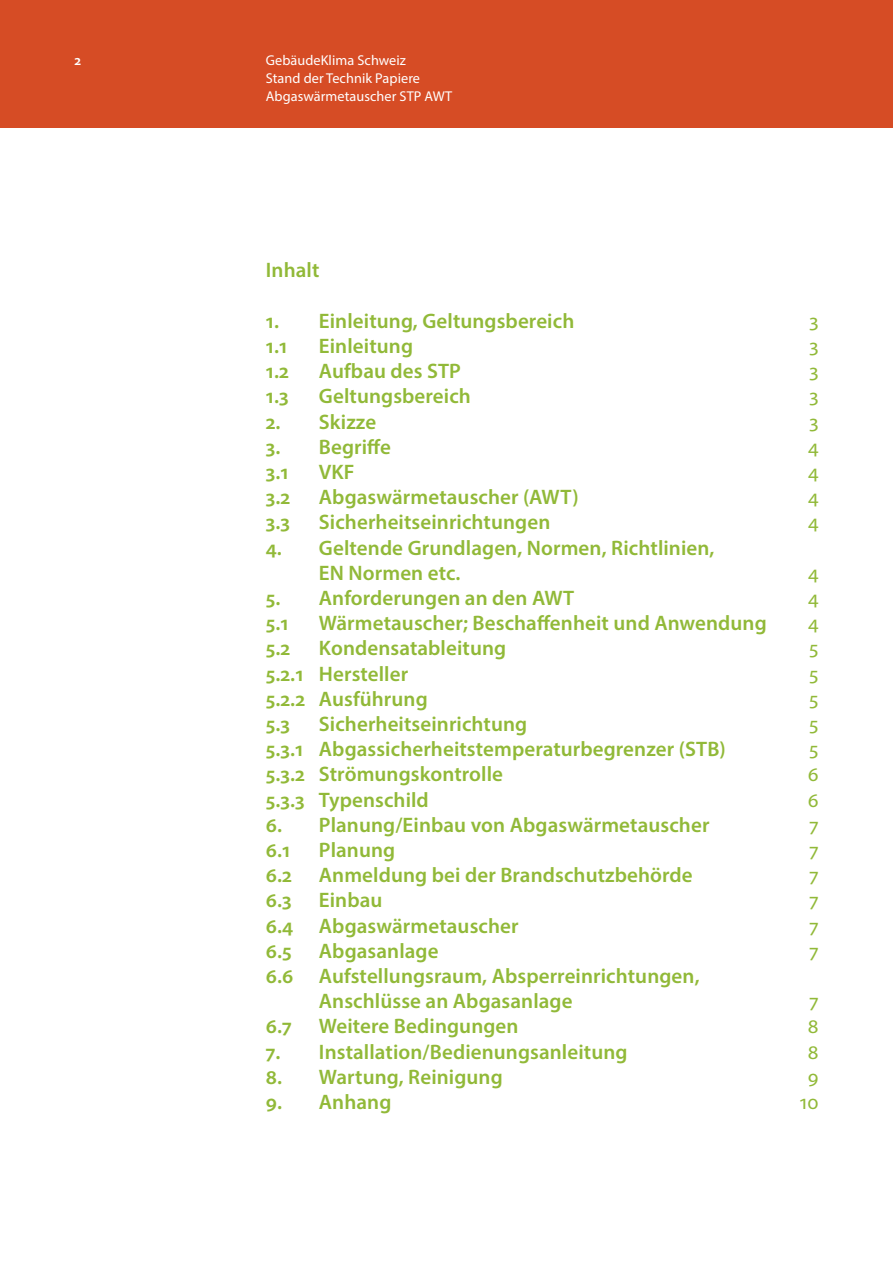
<style>
.page{position:relative;width:893px;height:1263px;background:#fff}
.page>*{position:absolute;margin:0;border:0;box-sizing:border-box;transform-origin:0 0}
.t1{font:600 21px/25.2px "Myriad Pro";letter-spacing:.005em;color:#91b938}
.t2{font:21px "Myriad Pro";color:#91b938}
.t3{font:14.25px/18px "Myriad Pro";letter-spacing:.005em;color:#fff}
.t4{font:600 14.25px "Myriad Pro";color:#fff}
</style>
<div class="page">
<div style="left:0;top:0;width:893px;height:127px;background:#d64c25"></div>
<p class="t4" style="left:74px;top:51px;width:8px">2</p>
<p class="t3" style="left:266px;top:51px;width:188px">GebäudeKlima Schweiz<br>Stand der Technik Papiere<br>Abgaswärmetauscher STP AWT</p>
<p class="t1" style="left:266px;top:257px;width:55px">Inhalt</p>
<p class="t1" style="left:266px;top:307px;width:310px">1. Einleitung, Geltungsbereich</p>
<p class="t2" style="left:809px;top:308px;width:11px">3</p>
<p class="t1" style="left:266px;top:333px;width:23px">1.1</p>
<p class="t1" style="left:319px;top:333px;width:96px">Einleitung</p>
<p class="t2" style="left:809px;top:333px;width:11px">3</p>
<p class="t1" style="left:266px;top:358px;width:25px">1.2</p>
<p class="t1" style="left:319px;top:358px;width:144px">Aufbau des STP</p>
<p class="t2" style="left:809px;top:358px;width:11px">3</p>
<p class="t1" style="left:266px;top:383px;width:24px">1.3</p>
<p class="t1" style="left:319px;top:383px;width:153px">Geltungsbereich</p>
<p class="t2" style="left:809px;top:383px;width:11px">3</p>
<p class="t1" style="left:266px;top:408px;width:112px">2. Skizze</p>
<p class="t2" style="left:809px;top:408px;width:11px">3</p>
<p class="t1" style="left:266px;top:433px;width:127px">3. Begriffe</p>
<p class="t2" style="left:808px;top:434px;width:12px">4</p>
<p class="t1" style="left:266px;top:459px;width:24px">3.1</p>
<p class="t1" style="left:319px;top:459px;width:37px">VKF</p>
<p class="t2" style="left:808px;top:459px;width:12px">4</p>
<p class="t1" style="left:266px;top:484px;width:26px">3.2</p>
<p class="t1" style="left:319px;top:484px;width:261px">Abgaswärmetauscher (AWT)</p>
<p class="t2" style="left:808px;top:484px;width:12px">4</p>
<p class="t1" style="left:266px;top:509px;width:26px">3.3</p>
<p class="t1" style="left:319px;top:509px;width:233px">Sicherheitseinrichtungen</p>
<p class="t2" style="left:808px;top:509px;width:12px">4</p>
<p class="t1" style="left:319px;top:534px;width:397px;text-indent:-53px">4. Geltende Grundlagen, Normen, Richtlinien,<br>EN Normen etc.</p>
<p class="t2" style="left:808px;top:560px;width:12px">4</p>
<p class="t1" style="left:266px;top:585px;width:310px">5. Anforderungen an den AWT</p>
<p class="t2" style="left:808px;top:585px;width:12px">4</p>
<p class="t1" style="left:266px;top:610px;width:24px">5.1</p>
<p class="t1" style="left:319px;top:610px;width:449px">Wärmetauscher; Beschaffenheit und Anwendung</p>
<p class="t2" style="left:808px;top:610px;width:12px">4</p>
<p class="t1" style="left:266px;top:635px;width:26px">5.2</p>
<p class="t1" style="left:319px;top:635px;width:189px">Kondensatableitung</p>
<p class="t2" style="left:809px;top:635px;width:11px">5</p>
<p class="t1" style="left:266px;top:660px;width:144px">5.2.1 Hersteller</p>
<p class="t2" style="left:809px;top:660px;width:11px">5</p>
<p class="t1" style="left:266px;top:685px;width:163px">5.2.2 Ausführung</p>
<p class="t2" style="left:809px;top:686px;width:11px">5</p>
<p class="t1" style="left:266px;top:711px;width:26px">5.3</p>
<p class="t1" style="left:319px;top:711px;width:210px">Sicherheitseinrichtung</p>
<p class="t2" style="left:809px;top:711px;width:11px">5</p>
<p class="t1" style="left:266px;top:736px;width:462px">5.3.1 Abgassicherheitstemperaturbegrenzer (STB)</p>
<p class="t2" style="left:809px;top:736px;width:11px">5</p>
<p class="t1" style="left:266px;top:761px;width:239px">5.3.2 Strömungskontrolle</p>
<p class="t2" style="left:808px;top:761px;width:12px">6</p>
<p class="t1" style="left:266px;top:786px;width:165px">5.3.3 Typenschild</p>
<p class="t2" style="left:808px;top:786px;width:12px">6</p>
<p class="t1" style="left:266px;top:811px;width:445px">6. Planung/Einbau von Abgaswärmetauscher</p>
<p class="t2" style="left:810px;top:812px;width:10px">7</p>
<p class="t1" style="left:266px;top:837px;width:26px">6.1</p>
<p class="t1" style="left:319px;top:837px;width:78px">Planung</p>
<p class="t2" style="left:810px;top:837px;width:10px">7</p>
<p class="t1" style="left:266px;top:862px;width:28px">6.2</p>
<p class="t1" style="left:319px;top:862px;width:375px">Anmeldung bei der Brandschutzbehörde</p>
<p class="t2" style="left:810px;top:862px;width:10px">7</p>
<p class="t1" style="left:266px;top:887px;width:27px">6.3</p>
<p class="t1" style="left:319px;top:887px;width:65px">Einbau</p>
<p class="t2" style="left:810px;top:887px;width:10px">7</p>
<p class="t1" style="left:266px;top:912px;width:254px">6.4 Abgaswärmetauscher</p>
<p class="t2" style="left:810px;top:912px;width:10px">7</p>
<p class="t1" style="left:266px;top:937px;width:27px">6.5</p>
<p class="t1" style="left:319px;top:937px;width:121px">Abgasanlage</p>
<p class="t2" style="left:810px;top:938px;width:10px">7</p>
<p class="t1" style="left:319px;top:963px;width:382px;text-indent:-53px">6.6 Aufstellungsraum, Absperreinrichtungen,<br>Anschlüsse an Abgasanlage</p>
<p class="t2" style="left:810px;top:988px;width:10px">7</p>
<p class="t1" style="left:266px;top:1013px;width:27px">6.7</p>
<p class="t1" style="left:319px;top:1013px;width:201px">Weitere Bedingungen</p>
<p class="t2" style="left:808px;top:1013px;width:12px">8</p>
<p class="t1" style="left:266px;top:1038px;width:363px">7. Installation/Bedienungsanleitung</p>
<p class="t2" style="left:808px;top:1038px;width:12px">8</p>
<p class="t1" style="left:266px;top:1063px;width:238px">8. Wartung, Reinigung</p>
<p class="t2" style="left:808px;top:1064px;width:12px">9</p>
<p class="t1" style="left:266px;top:1089px;width:127px">9. Anhang</p>
<p class="t2" style="left:800px;top:1089px;width:20px">10</p>
</div>
